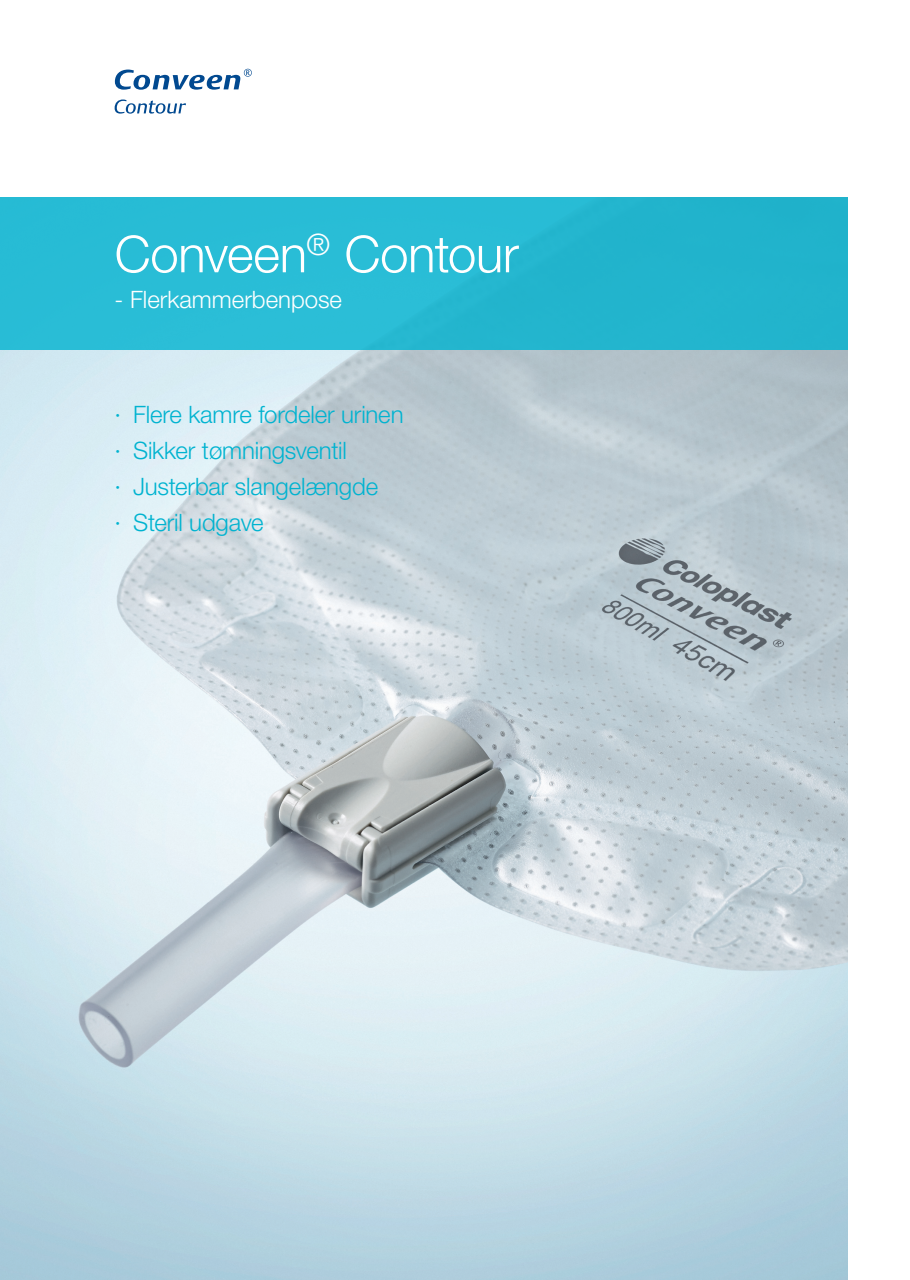
<style>
.page{position:relative;width:910px;height:1280px;background:#fff}
.page>*{position:absolute;margin:0;border:0;box-sizing:border-box;transform-origin:0 0}
.t1{font:300 51px "Helvetica Neue LT Pro";letter-spacing:-.01em;color:#fff}
.t2{font:300 24px/36px "Helvetica Neue LT Pro";letter-spacing:-.01em;color:#00b3d0}
.t3{font:300 24px "Helvetica Neue LT Pro";color:#fff}
</style>
<div class="page">
<img style="left:0;top:349px;width:847px;height:930px">
<div style="left:0;top:197px;width:847px;height:152px;background:#27bcd5"></div>
<svg style="left:115px;top:69px;width:137px;height:21px"></svg>
<svg style="left:115px;top:99px;width:71px;height:15px"></svg>
<h1 class="t1" style="left:115px;top:223px;width:406px">Conveen<sup>®</sup> Contour</h1>
<p class="t3" style="left:115px;top:285px;width:229px">- Flerkammerbenpose</p>
<p class="t2" style="left:115px;top:396px;width:290px">∙ Flere kamre fordeler urinen ∙ Sikker tømningsventil<br>∙ Justerbar slangelængde<br>∙ Steril udgave</p>
</div>
